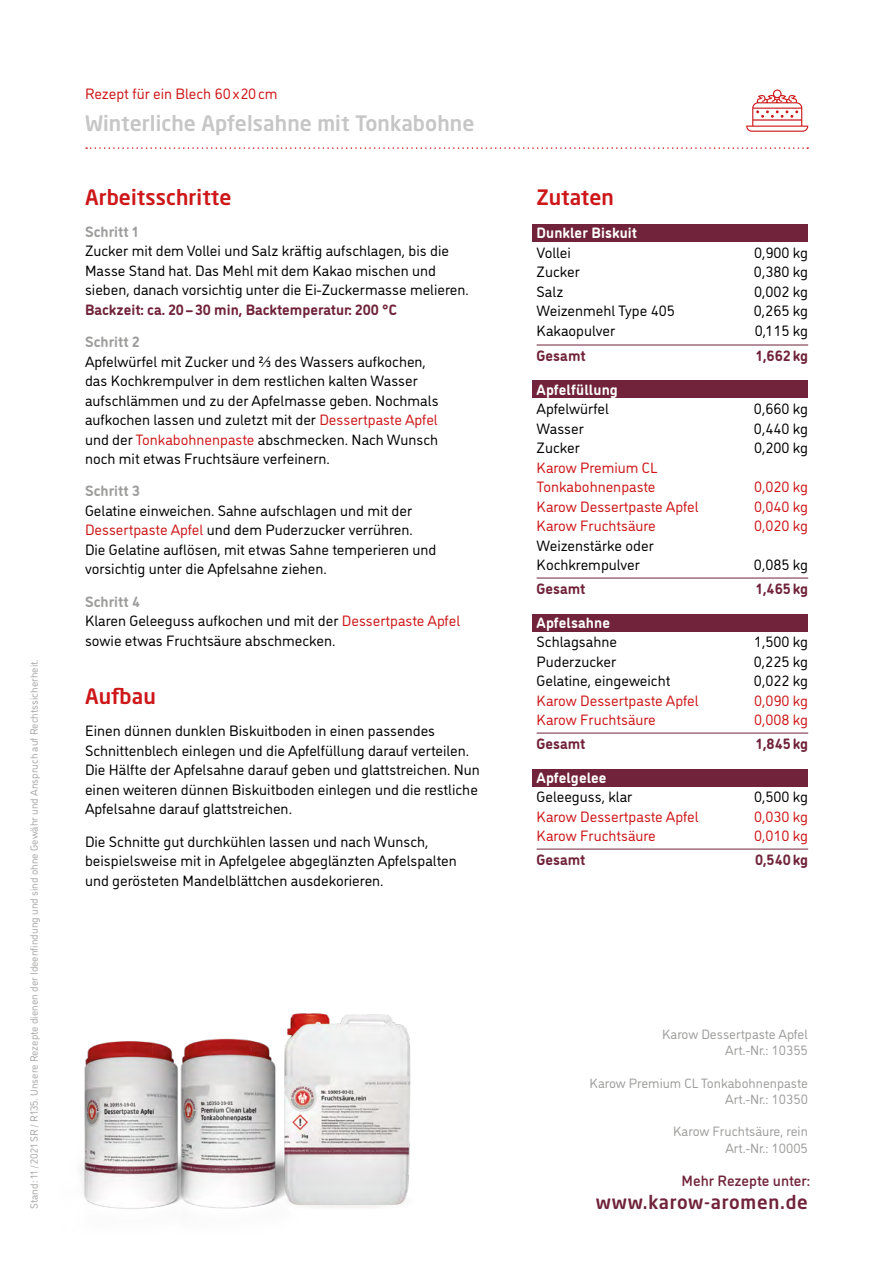
<style>
.page{position:relative;width:893px;height:1263px;background:#fff}
.page>*{position:absolute;margin:0;border:0;box-sizing:border-box;transform-origin:0 0}
.t1{font:500 21px "Neo Sans W1 G";letter-spacing:.005em;color:#c6c6c6}
.t2{font:500 21px "Neo Sans W1 G";letter-spacing:.005em;color:#cd1719}
.t3{font:500 18.6px "Neo Sans W1 G";letter-spacing:.04em;color:#70233a}
.t4{font:15px/19.5px "DI Nosaur";color:#000}
.t5{font:15px/19.5px "DI Nosaur";color:#cd1719}
.t6{font:700 15px "DI Nosaur";color:#70233a}
.t7{font:700 15px "DI Nosaur";letter-spacing:.005em;color:#fff}
.t8{font:700 15px "DI Nosaur";color:#9d9d9c}
.t9{font:500 15px "DI Nosaur";color:#70233a}
.t10{font:13.5px/16.2px "DI Nosaur";color:#9d9d9c;text-align:right}
.t11{font:10.5px "DI Nosaur";color:#a8a8a7}
.s1{color:#cd1719}
.s2{font-weight:700;color:#9d9d9c}
</style>
<div class="page">
<div style="left:532px;top:224px;width:276px;height:17px;background:#70233a"></div>
<div style="left:532px;top:381px;width:276px;height:17px;background:#70233a"></div>
<div style="left:532px;top:615px;width:276px;height:17px;background:#70233a"></div>
<div style="left:532px;top:770px;width:276px;height:17px;background:#70233a"></div>
<svg style="left:86px;top:147px;width:722px;height:2px"></svg>
<hr style="left:537px;top:345px;width:271px;height:1px;background:#70233a">
<hr style="left:537px;top:578px;width:271px;height:1px;background:#70233a">
<hr style="left:537px;top:733px;width:271px;height:1px;background:#70233a">
<hr style="left:537px;top:849px;width:271px;height:1px;background:#70233a">
<svg style="left:746px;top:90px;width:62px;height:42px"></svg>
<img style="left:81px;top:1013px;width:330px;height:196px">
<p class="t11" style="left:27px;top:1209px;width:551px;rotate:-90deg">Stand: 11 / 2021 SR / R135. Unsere Rezepte dienen der Ideenfindung und sind ohne Gewähr und Anspruch auf Rechtssicherheit.</p>
<p class="t5" style="left:85px;top:83px;width:194px">Rezept für ein Blech 60x 20cm</p>
<h1 class="t1" style="left:85px;top:110px;width:391px">Winterliche Apfelsahne mit Tonkabohne</h1>
<h1 class="t2" style="left:85px;top:184px;width:148px">Arbeitsschritte</h1>
<p class="t8" style="left:85px;top:220px;width:54px">Schritt 1</p>
<p class="t4" style="left:85px;top:240px;width:385px">Zucker mit dem Vollei und Salz kräftig aufschlagen, bis die<br>Masse Stand hat. Das Mehl mit dem Kakao mischen und sieben, danach vorsichtig unter die Ei-Zuckermasse melieren.</p>
<p class="t6" style="left:85px;top:298px;width:314px">Backzeit: ca. 20–30 min, Backtemperatur: 200 °C</p>
<p class="t8" style="left:85px;top:330px;width:56px">Schritt 2</p>
<p class="t4" style="left:85px;top:351px;width:355px">Apfelwürfel mit Zucker und 2/3 des Wassers aufkochen, das Kochkrempulver in dem restlichen kalten Wasser aufschlämmen und zu der Apfelmasse geben. Nochmals aufkochen lassen und zuletzt mit der <span class="s1">Dessertpaste Apfel </span>und der <span class="s1">Tonkabohnenpaste</span> abschmecken. Nach Wunsch noch mit etwas Fruchtsäure verfeinern.</p>
<p class="t8" style="left:85px;top:480px;width:56px">Schritt 3</p>
<p class="t4" style="left:85px;top:500px;width:353px">Gelatine einweichen. Sahne aufschlagen und mit der <span class="s1">Dessertpaste Apfel</span> und dem Puderzucker verrühren.<br>Die Gelatine auflösen, mit etwas Sahne temperieren und vorsichtig unter die Apfelsahne ziehen.</p>
<p class="t4" style="left:85px;top:591px;width:377px"><span class="s2">Schritt 4<br></span>Klaren Geleeguss aufkochen und mit der <span class="s1">Dessertpaste Apfel </span>sowie etwas Fruchtsäure abschmecken.</p>
<h1 class="t2" style="left:85px;top:683px;width:72px">Aufbau</h1>
<p class="t4" style="left:85px;top:720px;width:396px">Einen dünnen dunklen Biskuitboden in einen passendes Schnittenblech einlegen und die Apfelfüllung darauf verteilen.<br>Die Hälfte der Apfelsahne darauf geben und glattstreichen. Nun einen weiteren dünnen Biskuitboden einlegen und die restliche Apfelsahne darauf glattstreichen.</p>
<p class="t4" style="left:85px;top:831px;width:373px">Die Schnitte gut durchkühlen lassen und nach Wunsch, beispielsweise mit in Apfelgelee abgeglänzten Apfelspalten und gerösteten Mandelblättchen ausdekorieren.</p>
<h1 class="t2" style="left:537px;top:184px;width:79px">Zutaten</h1>
<p class="t7" style="left:537px;top:222px;width:102px">Dunkler Biskuit</p>
<p class="t4" style="left:537px;top:242px;width:36px">Vollei</p>
<p class="t4" style="left:754px;top:242px;width:56px">0,900 kg</p>
<p class="t4" style="left:537px;top:261px;width:45px">Zucker</p>
<p class="t4" style="left:754px;top:261px;width:56px">0,380 kg</p>
<p class="t4" style="left:537px;top:281px;width:28px">Salz</p>
<p class="t4" style="left:754px;top:281px;width:56px">0,002 kg</p>
<p class="t4" style="left:537px;top:300px;width:140px">Weizenmehl Type 405</p>
<p class="t4" style="left:754px;top:300px;width:56px">0,265 kg</p>
<p class="t4" style="left:537px;top:320px;width:80px">Kakaopulver</p>
<p class="t4" style="left:755px;top:320px;width:55px">0,115 kg</p>
<p class="t6" style="left:537px;top:344px;width:51px">Gesamt</p>
<p class="t6" style="left:755px;top:344px;width:55px">1,662kg</p>
<p class="t7" style="left:537px;top:378px;width:83px">Apfelfüllung</p>
<p class="t4" style="left:537px;top:398px;width:74px">Apfelwürfel</p>
<p class="t4" style="left:754px;top:398px;width:56px">0,660 kg</p>
<p class="t4" style="left:537px;top:418px;width:49px">Wasser</p>
<p class="t4" style="left:754px;top:418px;width:56px">0,440 kg</p>
<p class="t4" style="left:537px;top:437px;width:45px">Zucker</p>
<p class="t4" style="left:754px;top:437px;width:56px">0,200 kg</p>
<p class="t5" style="left:537px;top:457px;width:123px">Karow Premium CL<br>Tonkabohnenpaste</p>
<p class="t5" style="left:754px;top:476px;width:56px">0,020 kg</p>
<p class="t5" style="left:537px;top:496px;width:163px">Karow Dessertpaste Apfel</p>
<p class="t5" style="left:754px;top:496px;width:56px">0,040 kg</p>
<p class="t5" style="left:537px;top:515px;width:121px">Karow Fruchtsäure</p>
<p class="t5" style="left:754px;top:515px;width:56px">0,020 kg</p>
<p class="t4" style="left:537px;top:535px;width:119px">Weizenstärke oder<br>Kochkrempulver</p>
<p class="t4" style="left:754px;top:554px;width:56px">0,085 kg</p>
<p class="t6" style="left:537px;top:577px;width:50px">Gesamt</p>
<p class="t6" style="left:755px;top:577px;width:55px">1,465kg</p>
<p class="t7" style="left:537px;top:611px;width:75px">Apfelsahne</p>
<p class="t4" style="left:537px;top:631px;width:82px">Schlagsahne</p>
<p class="t4" style="left:754px;top:631px;width:56px">1,500 kg</p>
<p class="t4" style="left:537px;top:651px;width:81px">Puderzucker</p>
<p class="t4" style="left:754px;top:651px;width:56px">0,225 kg</p>
<p class="t4" style="left:537px;top:670px;width:135px">Gelatine, eingeweicht</p>
<p class="t4" style="left:754px;top:670px;width:56px">0,022 kg</p>
<p class="t5" style="left:537px;top:690px;width:163px">Karow Dessertpaste Apfel</p>
<p class="t5" style="left:754px;top:690px;width:56px">0,090 kg</p>
<p class="t5" style="left:537px;top:709px;width:121px">Karow Fruchtsäure</p>
<p class="t5" style="left:754px;top:709px;width:56px">0,008 kg</p>
<p class="t6" style="left:537px;top:732px;width:50px">Gesamt</p>
<p class="t6" style="left:755px;top:732px;width:55px">1,845kg</p>
<p class="t7" style="left:537px;top:766px;width:71px">Apfelgelee</p>
<p class="t4" style="left:537px;top:786px;width:97px">Geleeguss, klar</p>
<p class="t4" style="left:754px;top:786px;width:56px">0,500 kg</p>
<p class="t5" style="left:537px;top:806px;width:163px">Karow Dessertpaste Apfel</p>
<p class="t5" style="left:754px;top:806px;width:56px">0,030 kg</p>
<p class="t5" style="left:537px;top:825px;width:121px">Karow Fruchtsäure</p>
<p class="t5" style="left:754px;top:825px;width:56px">0,010 kg</p>
<p class="t6" style="left:537px;top:848px;width:50px">Gesamt</p>
<p class="t6" style="left:755px;top:848px;width:55px">0,540kg</p>
<p class="t10" style="left:662px;top:1025px;width:147px">Karow Dessertpaste Apfel<br>Art.-Nr.: 10355</p>
<p class="t10" style="left:590px;top:1074px;width:220px">Karow Premium CL Tonkabohnenpaste<br>Art.-Nr.: 10350</p>
<p class="t10" style="left:673px;top:1123px;width:136px">Karow Fruchtsäure, rein<br>Art.-Nr.: 10005</p>
<p class="t9" style="left:681px;top:1170px;width:130px">Mehr Rezepte unter:</p>
<p class="t3" style="left:596px;top:1190px;width:214px">www.karow-aromen.de</p>
</div>
